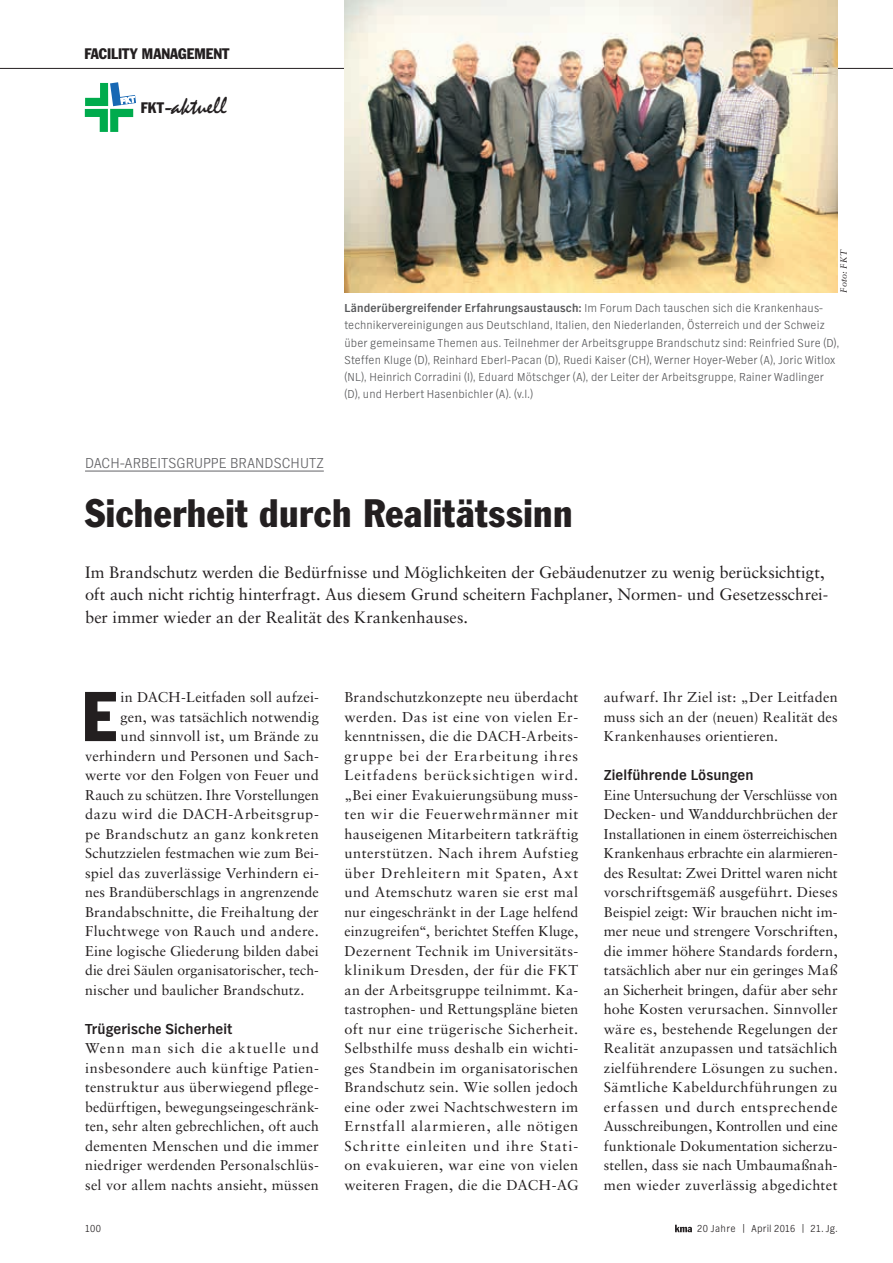
<style>
.page{position:relative;width:893px;height:1263px;background:#fff}
.page>*{position:absolute;margin:0;border:0;box-sizing:border-box;transform-origin:0 0}
.t1{font:condensed 69px "Franklin Gothic";color:#231f20}
.t2{font:condensed 39px "Franklin Gothic";letter-spacing:.015em;color:#231f20}
.t3{font:25.05px "Mistral";letter-spacing:-.005em;color:#231f20}
.t4{font:16.5px/22.5px "Sabon LT Std";color:#231f20}
.t5{font:700 15px "TV Nord EFOP";letter-spacing:.01em;color:#231f20}
.t6{font:300 15px "TV Nord EFOP";letter-spacing:.01em;color:#636366}
.t7{font:condensed 15px "Franklin Gothic";color:#231f20}
.t8{font:14.25px/19.5px "Sabon LT Std";letter-spacing:.015em;color:#231f20;text-align:justify}
.t9{font:14.25px "Sabon LT Std";letter-spacing:.04em;color:#231f20}
.t10{font:300 12px/17.2px "TV Nord EFOP";letter-spacing:.015em;color:#57585a}
.t11{font:300 10.5px "TV Nord EFOP";letter-spacing:.025em;color:#231f20}
.t12{font:italic 9px "Sabon LT Std";letter-spacing:.03em;color:#231f20}
.s1{font-family:"Franklin Gothic";font-stretch:condensed;font-size:15px}
.s2{font-weight:700}
</style>
<div class="page">
<hr style="left:0;top:68px;width:893px;height:1px;background:#231f20">
<svg style="left:675px;top:1225px;width:17px;height:7px"></svg>
<svg style="left:85px;top:82px;width:51px;height:50px"></svg>
<hr style="left:85px;top:471px;width:239px;height:1px;background:#636366">
<img style="left:344px;top:0;width:494px;height:293px">
<p class="t7" style="left:84px;top:44px;width:147px">FACILITY MANAGEMENT</p>
<h3 class="t3" style="left:141px;top:91px;width:88px"><span class="s1">FKT –</span>aktuell</h3>
<p class="t12" style="left:838px;top:293px;width:44px;rotate:-90deg">Foto: FKT</p>
<p class="t10" style="left:344px;top:300px;width:496px"><span class="s2">Länderübergreifender Erfahrungsaustausch:</span> Im Forum Dach tauschen sich die Krankenhaus&shy;technikervereinigungen aus Deutschland, Italien, den Niederlanden, Österreich und der Schweiz über gemeinsame Themen aus. Teilnehmer der Arbeitsgruppe Brandschutz sind: Reinfried Sure (D), Steffen Kluge (D), Reinhard Eberl-Pacan (D), Ruedi Kaiser (CH), Werner Hoyer-Weber (A), Joric Witlox (NL), Heinrich Corradini (I), Eduard Mötschger (A), der Leiter der Arbeitsgruppe, Rainer Wadlinger (D), und Herbert Hasenbichler (A). (v.l.)</p>
<p class="t6" style="left:85px;top:455px;width:240px">DACH-ARBEITSGRUPPE BRANDSCHUTZ</p>
<h2 class="t2" style="left:85px;top:489px;width:489px">Sicherheit durch Realitätssinn</h2>
<p class="t4" style="left:85px;top:560px;width:745px">Im Brandschutz werden die Bedürfnisse und Möglichkeiten der Gebäudenutzer zu wenig berücksichtigt, oft auch nicht richtig hinterfragt. Aus diesem Grund scheitern Fachplaner, Normen- und Gesetzesschrei&shy;ber immer wieder an der Realität des Krankenhauses.</p>
<h1 class="t1" style="left:82px;top:674px;width:36px">E</h1>
<p class="t8" style="left:121px;top:687px;width:200px">in DACH-Leitfaden soll aufzei-</p>
<p class="t8" style="left:121px;top:707px;width:200px">gen, was tatsächlich notwendig</p>
<p class="t8" style="left:121px;top:726px;width:200px">und sinnvoll ist, um Brände zu</p>
<p class="t8" style="left:85px;top:746px;width:235px">verhindern und Personen und Sach-</p>
<p class="t8" style="left:85px;top:765px;width:235px">werte vor den Folgen von Feuer und</p>
<p class="t8" style="left:85px;top:785px;width:235px">Rauch zu schützen. Ihre Vorstellungen</p>
<p class="t9" style="left:85px;top:806px;width:235px">dazu wird die DACH-Arbeitsgrup-</p>
<p class="t9" style="left:85px;top:825px;width:235px">pe Brandschutz an ganz konkreten</p>
<p class="t8" style="left:85px;top:843px;width:235px">Schutzzielen festmachen wie zum Bei-</p>
<p class="t8" style="left:85px;top:863px;width:235px">spiel das zuverlässige Verhindern ei-</p>
<p class="t8" style="left:85px;top:882px;width:235px">nes Brandüberschlags in angrenzende</p>
<p class="t8" style="left:85px;top:902px;width:235px">Brandabschnitte, die Freihaltung der</p>
<p class="t8" style="left:85px;top:921px;width:235px">Fluchtwege von Rauch und andere.</p>
<p class="t8" style="left:85px;top:941px;width:235px">Eine logische Gliederung bilden dabei</p>
<p class="t8" style="left:85px;top:960px;width:235px">die drei Säulen organisatorischer, tech-</p>
<p class="t8" style="left:85px;top:980px;width:221px">nischer und baulicher Brandschutz.</p>
<p class="t5" style="left:85px;top:1020px;width:149px">Trügerische Sicherheit</p>
<p class="t8" style="left:85px;top:1038px;width:235px">Wenn man sich die aktuelle und insbesondere auch künftige Patien&shy;tenstruktur aus überwiegend pflege&shy;bedürftigen, bewegungseingeschränk&shy;ten, sehr alten gebrechlichen, oft auch dementen Menschen und die immer niedriger werdenden Personalschlüs&shy;sel vor allem nachts ansieht, müssen</p>
<p class="t8" style="left:344px;top:687px;width:235px">Brandschutzkonzepte neu überdacht werden. Das ist eine von vielen Er&shy;kenntnissen, die die DACH-Arbeits&shy;gruppe bei der Erarbeitung ihres Leitfadens berücksichtigen wird. „Bei einer Evakuierungsübung muss&shy;ten wir die Feuerwehrmänner mit hauseigenen Mitarbeitern tatkräftig unterstützen. Nach ihrem Aufstieg über Drehleitern mit Spaten, Axt und Atemschutz waren sie erst mal nur eingeschränkt in der Lage helfend einzugreifen“, berichtet Steffen Kluge, Dezernent Technik im Universitäts&shy;klinikum Dresden, der für die FKT an der Arbeitsgruppe teilnimmt. Ka&shy;tastrophen- und Rettungspläne bieten oft nur eine trügerische Sicherheit.<br>Selbsthilfe muss deshalb ein wichti&shy;ges Standbein im organisatorischen Brandschutz sein. Wie sollen jedoch eine oder zwei Nachtschwestern im Ernstfall alarmieren, alle nötigen Schritte einleiten und ihre Stati&shy;on evakuieren, war eine von vielen weiteren Fragen, die die DACH-AG</p>
<p class="t8" style="left:604px;top:687px;width:235px">aufwarf. Ihr Ziel ist: „Der Leitfaden muss sich an der (neuen) Realität des Krankenhauses orientieren.</p>
<p class="t5" style="left:604px;top:767px;width:151px">Zielführende Lösungen</p>
<p class="t8" style="left:604px;top:785px;width:235px">Eine Untersuchung der Verschlüsse von Decken- und Wanddurchbrüchen der Installationen in einem österreichischen Krankenhaus erbrachte ein alarmieren&shy;des Resultat: Zwei Drittel waren nicht vorschriftsgemäß ausgeführt. Dieses Beispiel zeigt: Wir brauchen nicht im&shy;mer neue und strengere Vorschriften, die immer höhere Standards fordern, tatsächlich aber nur ein geringes Maß an Sicherheit bringen, dafür aber sehr hohe Kosten verursachen. Sinnvoller wäre es, bestehende Regelungen der Realität anzupassen und tatsächlich zielführendere Lösungen zu suchen.<br>Sämtliche Kabeldurchführungen zu erfassen und durch entsprechende Ausschreibungen, Kontrollen und eine funktionale Dokumentation sicherzu&shy;stellen, dass sie nach Umbaumaßnah&shy;men wieder zuverlässig abgedichtet</p>
<p class="t11" style="left:85px;top:1223px;width:18px">100</p>
<p class="t11" style="left:697px;top:1223px;width:142px">20 Jahre | April 2016 | 21. Jg.</p>
</div>
